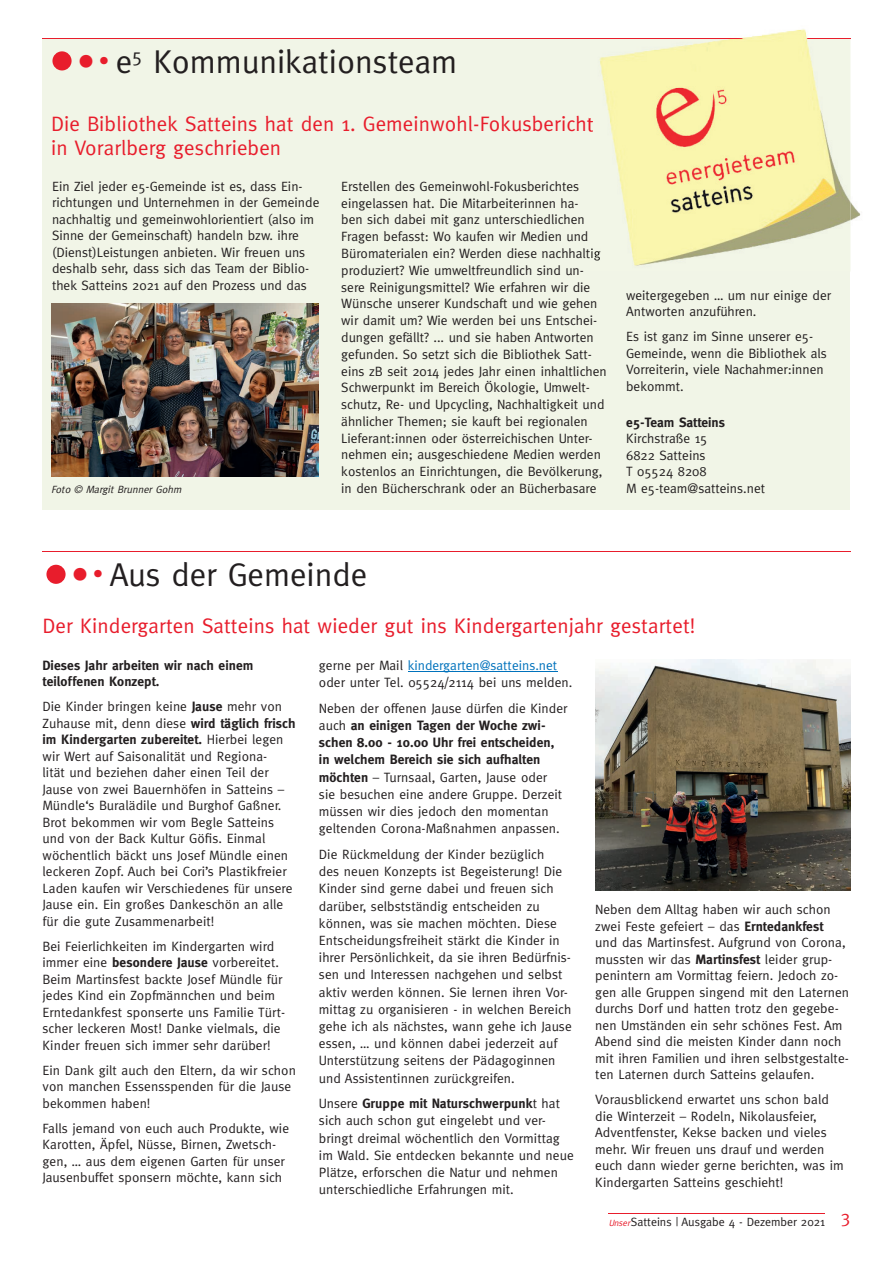
<style>
.page{position:relative;width:893px;height:1263px;background:#fff}
.page>*{position:absolute;margin:0;border:0;box-sizing:border-box;transform-origin:0 0}
.t1{font:33px "Meta";color:#231f20}
.t2{font:21px/24px "Meta";letter-spacing:.005em;color:#e81d2c}
.t3{font:13.5px/16.5px "Meta";letter-spacing:.005em;color:#231f20}
.t4{font:700 13.5px/16.5px "Meta";letter-spacing:.005em;color:#231f20}
.t5{font:12px "Meta";color:#231f20}
.t6{font:italic 10.5px "Meta";color:#231f20}
.s1{font-size:54px;color:#e81d2c}
.s2{font-size:36px;color:#e81d2c}
.s3{font-size:21px;color:#e81d2c}
.s4{color:#0072bc}
.s5{font-weight:700}
.s6{font-style:italic;font-size:9px;color:#e81d2c}
</style>
<div class="page">
<div style="left:43px;top:39px;width:807px;height:471px;background:#f1f5e7"></div>
<hr style="left:608px;top:1213px;width:217px;height:1px;background:#e81d2c">
<hr style="left:43px;top:38px;width:808px;height:1px;background:#e81d2c">
<img style="left:51px;top:304px;width:268px;height:172px">
<img style="left:742px;top:29px;width:119px;height:192px">
<img style="left:599px;top:38px;width:252px;height:233px">
<svg style="left:589px;top:248px;width:12px;height:13px"></svg>
<img style="left:589px;top:118px;width:4px;height:14px">
<hr style="left:408px;top:672px;width:149px;height:1px;background:#0072bc">
<img style="left:595px;top:659px;width:255px;height:231px">
<hr style="left:43px;top:551px;width:808px;height:1px;background:#e81d2c">
<h1 class="t1" style="left:49px;top:42px;width:410px"><span class="s1">•</span><span class="s2">•</span> <span class="s3">•</span> e<sup>5</sup> Kommunikationsteam</h1>
<h2 class="t2" style="left:51px;top:112px;width:544px">Die Bibliothek Satteins hat den 1. Gemeinwohl-Fokusbericht in Vorarlberg geschrieben</h2>
<p class="t3" style="left:52px;top:178px;width:269px">Ein Ziel jeder e5-Gemeinde ist es, dass Ein&shy;richtungen und Unternehmen in der Gemeinde nachhaltig und gemeinwohlorientiert (also im Sinne der Gemeinschaft) handeln bzw. ihre (Dienst)Leistungen anbieten. Wir freuen uns deshalb sehr, dass sich das Team der Biblio&shy;thek Satteins 2021 auf den Prozess und das</p>
<p class="t3" style="left:341px;top:178px;width:267px">Erstellen des Gemeinwohl-Fokusberichtes eingelassen hat. Die Mitarbeiterinnen ha-<br>ben sich dabei mit ganz unterschiedlichen Fragen befasst: Wo kaufen wir Medien und Büromaterialen ein? Werden diese nachhaltig produziert? Wie umweltfreundlich sind un&shy;sere Reinigungsmittel? Wie erfahren wir die Wünsche unserer Kundschaft und wie gehen wir damit um? Wie werden bei uns Entschei&shy;dungen gefällt? ... und sie haben Antworten gefunden. So setzt sich die Bibliothek Satt&shy;eins zB seit 2014 jedes Jahr einen inhaltlichen Schwerpunkt im Bereich Ökologie, Umwelt&shy;schutz, Re- und Upcycling, Nachhaltigkeit und ähnlicher Themen; sie kauft bei regionalen Lieferant:innen oder österreichischen Unter&shy;nehmen ein; ausgeschiedene Medien werden kostenlos an Einrichtungen, die Bevölkerung, in den Bücherschrank oder an Bücherbasare</p>
<p class="t6" style="left:51px;top:483px;width:134px">Foto © Margit Brunner Gohm</p>
<p class="t3" style="left:626px;top:287px;width:206px">weitergegeben … um nur einige der<br>Antworten anzuführen.</p>
<p class="t3" style="left:626px;top:328px;width:202px">Es ist ganz im Sinne unserer e5-<br>Gemeinde, wenn die Bibliothek als<br>Vorreiterin, viele Nachahmer:innen bekommt.</p>
<p class="t4" style="left:626px;top:413px;width:100px">e5-Team Satteins</p>
<p class="t3" style="left:626px;top:430px;width:140px">Kirchstraße 15<br>6822 Satteins<br>T 05524 8208<br>M e5-team@satteins.net</p>
<h1 class="t1" style="left:43px;top:555px;width:326px"><span class="s1">•</span><span class="s2">•</span> <span class="s3">•</span> Aus der Gemeinde</h1>
<h2 class="t2" style="left:43px;top:614px;width:654px">Der Kindergarten Satteins hat wieder gut ins Kindergartenjahr gestartet!</h2>
<p class="t3" style="left:319px;top:656px;width:255px;line-height:17.2px">gerne per Mail <span class="s4">kindergarten@satteins.net </span>oder unter Tel. 05524/2114 bei uns melden.</p>
<p class="t3" style="left:319px;top:699px;width:250px;line-height:17.2px">Neben der offenen Jause dürfen die Kinder auch <span class="s5">an einigen Tagen der Woche zwi&shy;schen 8.00 - 10.00 Uhr frei entscheiden, in welchem Bereich sie sich aufhalten möchten</span> – Turnsaal, Garten, Jause oder<br>sie besuchen eine andere Gruppe. Derzeit müssen wir dies jedoch den momentan geltenden Corona-Maßnahmen anpassen.</p>
<p class="t3" style="left:319px;top:845px;width:254px;line-height:17.2px">Die Rückmeldung der Kinder bezüglich<br>des neuen Konzepts ist Begeisterung! Die Kinder sind gerne dabei und freuen sich darüber, selbstständig entscheiden zu können, was sie machen möchten. Diese Entscheidungsfreiheit stärkt die Kinder in ihrer Persönlichkeit, da sie ihren Bedürfnis&shy;sen und Interessen nachgehen und selbst aktiv werden können. Sie lernen ihren Vor&shy;mittag zu organisieren - in welchen Bereich gehe ich als nächstes, wann gehe ich Jause essen, … und können dabei jederzeit auf Unterstützung seitens der Pädagoginnen und Assistentinnen zurückgreifen.</p>
<p class="t3" style="left:319px;top:1095px;width:256px;line-height:17.2px">Unsere <span class="s5">Gruppe mit Naturschwerpunk</span>t hat sich auch schon gut eingelebt und ver&shy;bringt dreimal wöchentlich den Vormittag im Wald. Sie entdecken bekannte und neue Plätze, erforschen die Natur und nehmen unterschiedliche Erfahrungen mit.</p>
<p class="t4" style="left:43px;top:657px;width:212px">Dieses Jahr arbeiten wir nach einem teiloffenen Konzept.</p>
<p class="t3" style="left:43px;top:698px;width:255px">Die Kinder bringen keine <span class="s5">Jause</span> mehr von Zuhause mit, denn diese <span class="s5">wird täglich frisch im Kindergarten zubereitet.</span> Hierbei legen wir Wert auf Saisonalität und Regiona-<br>lität und beziehen daher einen Teil der Jause von zwei Bauernhöfen in Satteins – Mündle‘s Buralädile und Burghof Gaßner.<br>Brot bekommen wir vom Begle Satteins und von der Back Kultur Göfis. Einmal wöchentlich bäckt uns Josef Mündle einen leckeren Zopf. Auch bei Cori’s Plastikfreier Laden kaufen wir Verschiedenes für unsere Jause ein. Ein großes Dankeschön an alle für die gute Zusammenarbeit!</p>
<p class="t3" style="left:43px;top:937px;width:244px">Bei Feierlichkeiten im Kindergarten wird immer eine <span class="s5">besondere Jause</span> vorbereitet.<br>Beim Martinsfest backte Josef Mündle für jedes Kind ein Zopfmännchen und beim Erntedankfest sponserte uns Familie Türt&shy;scher leckeren Most! Danke vielmals, die Kinder freuen sich immer sehr darüber!</p>
<p class="t3" style="left:43px;top:1061px;width:255px">Ein Dank gilt auch den Eltern, da wir schon von manchen Essensspenden für die Jause bekommen haben!</p>
<p class="t3" style="left:43px;top:1119px;width:248px">Falls jemand von euch auch Produkte, wie Karotten, Äpfel, Nüsse, Birnen, Zwetsch&shy;gen, … aus dem eigenen Garten für unser Jausenbuffet sponsern möchte, kann sich</p>
<p class="t3" style="left:595px;top:901px;width:255px">Neben dem Alltag haben wir auch schon zwei Feste gefeiert – das <span class="s5">Erntedankfest<br></span>und das Martinsfest. Aufgrund von Corona, mussten wir das <span class="s5">Martinsfest</span> leider grup&shy;penintern am Vormittag feiern. Jedoch zo&shy;gen alle Gruppen singend mit den Laternen durchs Dorf und hatten trotz den gegebe&shy;nen Umständen ein sehr schönes Fest. Am Abend sind die meisten Kinder dann noch mit ihren Familien und ihren selbstgestalte&shy;ten Laternen durch Satteins gelaufen.</p>
<p class="t3" style="left:595px;top:1091px;width:250px">Vorausblickend erwartet uns schon bald die Winterzeit – Rodeln, Nikolausfeier, Adventfenster, Kekse backen und vieles mehr. Wir freuen uns drauf und werden euch dann wieder gerne berichten, was im Kindergarten Satteins geschieht!</p>
<p class="t5" style="left:609px;top:1215px;width:243px"><span class="s6">Unser</span>Satteins | Ausgabe 4 - Dezember 2021 <sup>3</sup></p>
</div>
